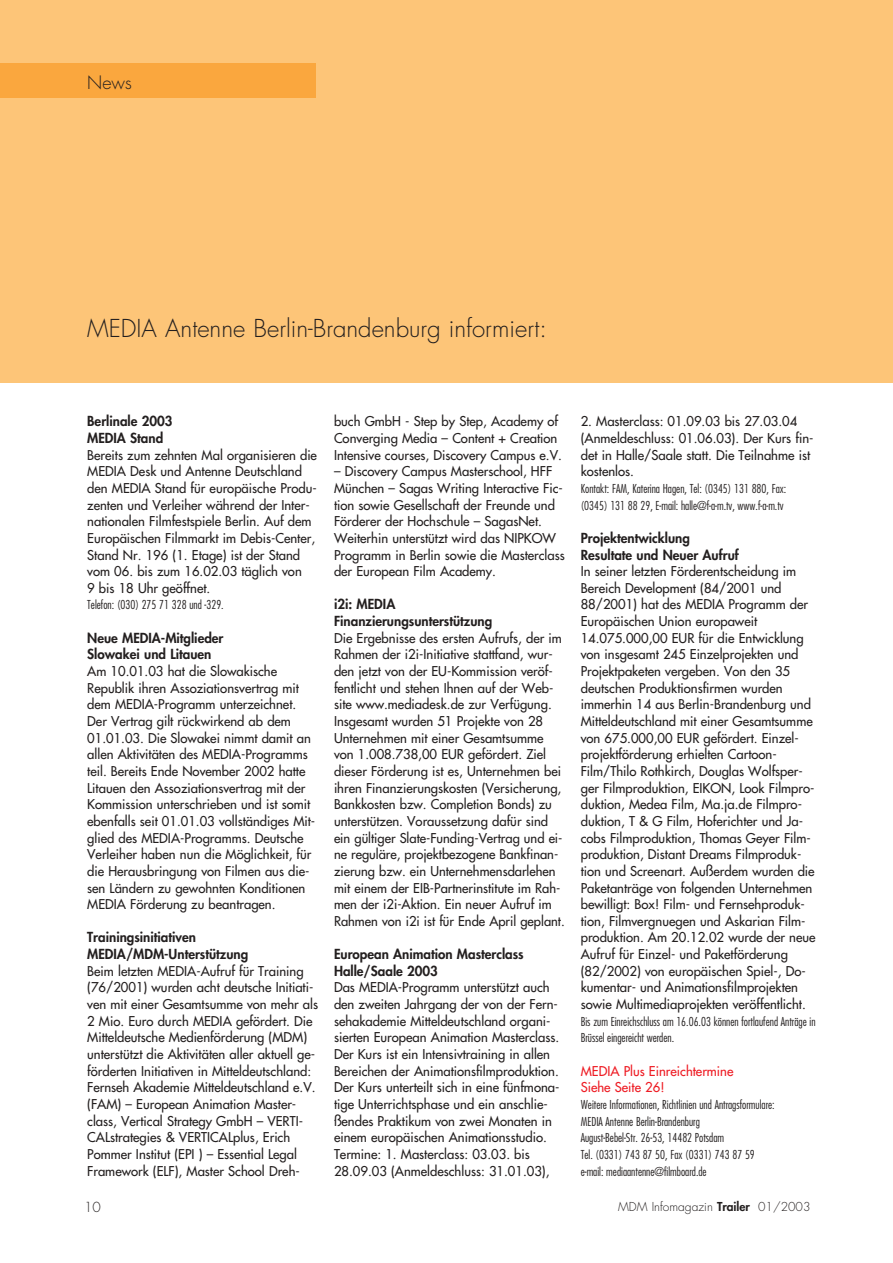
<style>
.page{position:relative;width:893px;height:1263px;background:#fff}
.page>*{position:absolute;margin:0;border:0;box-sizing:border-box;transform-origin:0 0}
.t1{font:300 24px "Futura";color:#231f1f}
.t2{font:300 18px "Futura";color:#231f1f}
.t3{font:800 13.5px/16.6px "Futura";color:#231f1f}
.t4{font:300 13.5px "Futura";color:#231f1f}
.t5{font:13.2px/16.6px "Futura";color:#231f1f}
.t6{font:13.2px/16.6px "Futura";color:#ee1c24}
.t7{font:300 condensed 12px/16.6px "Futura";color:#231f1f}
.t8{font:300 12px "Futura";color:#231f1f}
.s1{font-weight:800}
</style>
<div class="page">
<div style="left:0;top:0;width:892px;height:383px;background:#fdc578"></div>
<div style="left:0;top:64px;width:315px;height:34px;background:#faa73e"></div>
<h2 class="t2" style="left:87px;top:74px;width:46px">News</h2>
<h1 class="t1" style="left:87px;top:317px;width:461px">MEDIA Antenne Berlin-Brandenburg informiert:</h1>
<p class="t3" style="left:87px;top:414px;width:87px">Berlinale 2003<br>MEDIA Stand</p>
<p class="t5" style="left:87px;top:447px;width:231px">Bereits zum zehnten Mal organisieren die MEDIA Desk und Antenne Deutschland den MEDIA Stand für europäische Produ&shy;zenten und Verleiher während der Inter&shy;nationalen Filmfestspiele Berlin. Auf dem Europäischen Filmmarkt im Debis-Center, Stand Nr. 196 (1. Etage) ist der Stand vom 06. bis zum 16.02.03 täglich von<br>9 bis 18 Uhr geöffnet.</p>
<p class="t7" style="left:87px;top:598px;width:138px">Telefon: (030) 275 71 328 und -329.</p>
<p class="t3" style="left:87px;top:630px;width:138px">Neue MEDIA-Mitglieder<br>Slowakei und Litauen</p>
<p class="t5" style="left:87px;top:664px;width:229px">Am 10.01.03 hat die Slowakische Republik ihren Assoziationsvertrag mit dem MEDIA-Programm unterzeichnet.<br>Der Vertrag gilt rückwirkend ab dem 01.01.03. Die Slowakei nimmt damit an allen Aktivitäten des MEDIA-Programms teil. Bereits Ende November 2002 hatte Litauen den Assoziationsvertrag mit der Kommission unterschrieben und ist somit ebenfalls seit 01.01.03 vollständiges Mit&shy;glied des MEDIA-Programms. Deutsche Verleiher haben nun die Möglichkeit, für die Herausbringung von Filmen aus die&shy;sen Ländern zu gewohnten Konditionen MEDIA Förderung zu beantragen.</p>
<p class="t3" style="left:87px;top:930px;width:162px">Trainingsinitiativen<br>MEDIA/MDM-Unterstützung</p>
<p class="t5" style="left:87px;top:963px;width:232px">Beim letzten MEDIA-Aufruf für Training (76/2001) wurden acht deutsche Initiati&shy;ven mit einer Gesamtsumme von mehr als 2 Mio. Euro durch MEDIA gefördert. Die Mitteldeutsche Medienförderung (MDM) unterstützt die Aktivitäten aller aktuell ge&shy;förderten Initiativen in Mitteldeutschland:<br>Fernseh Akademie Mitteldeutschland e.V. (FAM) – European Animation Master&shy;class, Vertical Strategy GmbH – VERTI-CALstrategies &amp; VERTICALplus, Erich Pommer Institut (EPI ) – Essential Legal Framework (ELF), Master School Dreh-</p>
<p class="t5" style="left:334px;top:414px;width:229px">buch GmbH - Step by Step, Academy of<br>Converging Media – Content + Creation<br>Intensive courses, Discovery Campus e.V.</p>
<p class="t5" style="left:334px;top:464px;width:232px">– Discovery Campus Masterschool, HFF München – Sagas Writing Interactive Fic&shy;tion sowie Gesellschaft der Freunde und Förderer der Hochschule – SagasNet.<br>Weiterhin unterstützt wird das NIPKOW Programm in Berlin sowie die Masterclass der European Film Academy.</p>
<p class="t3" style="left:334px;top:597px;width:160px">i2i: MEDIA<br>Finanzierungsunterstützung</p>
<p class="t5" style="left:334px;top:630px;width:232px">Die Ergebnisse des ersten Aufrufs, der im Rahmen der i2i-Initiative stattfand, wur&shy;den jetzt von der EU-Kommission veröf&shy;fentlicht und stehen Ihnen auf der Web&shy;site www.mediadesk.de zur Verfügung.<br>Insgesamt wurden 51 Projekte von 28<br>Unternehmen mit einer Gesamtsumme von 1.008.738,00 EUR gefördert. Ziel dieser Förderung ist es, Unternehmen bei ihren Finanzierungskosten (Versicherung, Bankkosten bzw. Completion Bonds) zu unterstützen. Voraussetzung dafür sind ein gültiger Slate-Funding-Vertrag und ei&shy;ne reguläre, projektbezogene Bankfinan&shy;zierung bzw. ein Unternehmensdarlehen mit einem der EIB-Partnerinstitute im Rah&shy;men der i2i-Aktion. Ein neuer Aufruf im Rahmen von i2i ist für Ende April geplant.</p>
<p class="t3" style="left:334px;top:947px;width:191px">European Animation Masterclass<br>Halle/Saale 2003</p>
<p class="t5" style="left:334px;top:980px;width:227px">Das MEDIA-Programm unterstützt auch den zweiten Jahrgang der von der Fern&shy;sehakademie Mitteldeutschland organi&shy;sierten European Animation Masterclass.<br>Der Kurs ist ein Intensivtraining in allen Bereichen der Animationsfilmproduktion.<br>Der Kurs unterteilt sich in eine fünfmona&shy;tige Unterrichtsphase und ein anschlie&shy;ßendes Praktikum von zwei Monaten in einem europäischen Animationsstudio.<br>Termine: 1. Masterclass: 03.03. bis 28.09.03 (Anmeldeschluss: 31.01.03),</p>
<p class="t5" style="left:580px;top:414px;width:234px">2. Masterclass: 01.09.03 bis 27.03.04 (Anmeldeschluss: 01.06.03). Der Kurs fin&shy;det in Halle/Saale statt. Die Teilnahme ist kostenlos.</p>
<p class="t7" style="left:580px;top:481px;width:207px">Kontakt: FAM, Katerina Hagen, Tel: (0345) 131 880, Fax: (0345) 131 88 29, E-mail: halle@f-a-m.tv, www.f-a-m.tv</p>
<p class="t3" style="left:580px;top:531px;width:160px">Projektentwicklung<br>Resultate und Neuer Aufruf</p>
<p class="t5" style="left:580px;top:564px;width:236px">In seiner letzten Förderentscheidung im Bereich Development (84/2001 und 88/2001) hat des MEDIA Programm der Europäischen Union europaweit 14.075.000,00 EUR für die Entwicklung von insgesamt 245 Einzelprojekten und Projektpaketen vergeben. Von den 35 deutschen Produktionsfirmen wurden immerhin 14 aus Berlin-Brandenburg und Mitteldeutschland mit einer Gesamtsumme von 675.000,00 EUR gefördert. Einzel&shy;projektförderung erhielten Cartoon-Film/Thilo Rothkirch, Douglas Wolfsper&shy;ger Filmproduktion, EIKON, Look Filmpro&shy;duktion, Medea Film, Ma.ja.de Filmpro&shy;duktion, T &amp; G Film, Hoferichter und Ja&shy;cobs Filmproduktion, Thomas Geyer Film&shy;produktion, Distant Dreams Filmproduk&shy;tion und Screenart. Außerdem wurden die Paketanträge von folgenden Unternehmen bewilligt: Box! Film- und Fernsehproduk&shy;tion, Filmvergnuegen und Askarian Film&shy;produktion. Am 20.12.02 wurde der neue Aufruf für Einzel- und Paketförderung (82/2002) von europäischen Spiel-, Do&shy;kumentar- und Animationsfilmprojekten sowie Multimediaprojekten veröffentlicht.</p>
<p class="t7" style="left:580px;top:1014px;width:236px">Bis zum Einreichschluss am 16.06.03 können fortlaufend Anträge in<br>Brüssel eingereicht werden.</p>
<p class="t6" style="left:580px;top:1063px;width:154px">MEDIA Plus Einreichtermine<br>Siehe Seite 26!</p>
<p class="t7" style="left:580px;top:1097px;width:195px">Weitere Informationen, Richtlinien und Antragsformulare:<br>MEDIA Antenne Berlin-Brandenburg<br>August-Bebel-Str. 26-53, 14482 Potsdam<br>Tel. (0331) 743 87 50, Fax (0331) 743 87 59 e-mail: mediaantenne@filmboard.de</p>
<p class="t4" style="left:84px;top:1201px;width:18px">10</p>
<p class="t8" style="left:618px;top:1201px;width:194px">MDM Infomagazin <span class="s1">Trailer</span> 01/2003</p>
</div>
